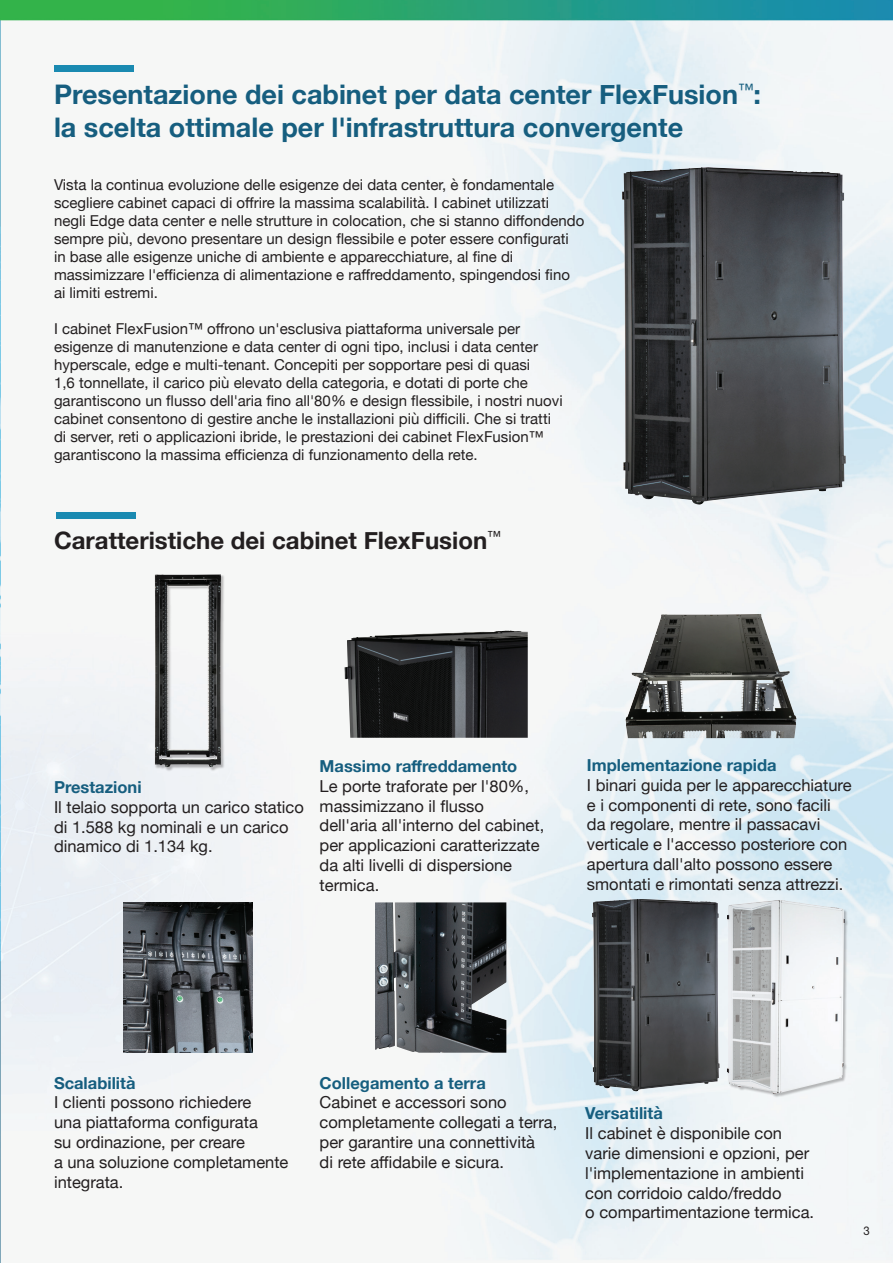
<style>
.page{position:relative;width:893px;height:1263px;background:#fff}
.page>*{position:absolute;margin:0;border:0;box-sizing:border-box;transform-origin:0 0}
.t1{font:700 27px/32.4px "Helvetica Neue";color:#165e7f}
.t2{font:700 24px "Helvetica Neue";color:#231f20}
.t3{font:16.5px/19.8px "Helvetica Neue";color:#231f20}
.t4{font:700 16.5px "Helvetica Neue";color:#165e7f}
.t5{font:15px/18px "Helvetica Neue";color:#231f20}
.Bullets_2_column{font:12px "Helvetica Neue LT Std";color:#231f20;scale:.95 1}
</style>
<div class="page">
<img style="left:0;top:0;width:893px;height:1263px">
<img style="left:622px;top:167px;width:224px;height:338px">
<img style="left:344px;top:630px;width:163px;height:37px">
<img style="left:631px;top:614px;width:129px;height:64px">
<img style="left:375px;top:902px;width:131px;height:151px">
<img style="left:592px;top:899px;width:128px;height:192px">
<div style="left:727px;top:900px;width:122px;height:198px;background:#231f20;opacity:.3"></div>
<img style="left:727px;top:900px;width:118px;height:194px">
<img style="left:123px;top:902px;width:130px;height:151px">
<div style="left:155px;top:575px;width:70px;height:196px;background:#231f20;opacity:.3"></div>
<img style="left:155px;top:574px;width:66px;height:193px">
<div style="left:55px;top:65px;width:79px;height:6px;background:#1a8ab1"></div>
<div style="left:56px;top:512px;width:79px;height:6px;background:#1a8ab1"></div>
<p class="t1" style="left:54px;top:79px;width:709px">Presentazione dei cabinet per data center FlexFusion<sup>™</sup>: la scelta ottimale per l'infrastruttura convergente</p>
<p class="t5" style="left:54px;top:176px;width:532px">Vista la continua evoluzione delle esigenze dei data center, è fondamentale scegliere cabinet capaci di offrire la massima scalabilità. I cabinet utilizzati negli Edge data center e nelle strutture in colocation, che si stanno diffondendo sempre più, devono presentare un design flessibile e poter essere configurati<br>in base alle esigenze uniche di ambiente e apparecchiature, al fine di massimizzare l'efficienza di alimentazione e raffreddamento, spingendosi fino ai limiti estremi.</p>
<p class="t5" style="left:54px;top:320px;width:510px">I cabinet FlexFusion™ offrono un'esclusiva piattaforma universale per esigenze di manutenzione e data center di ogni tipo, inclusi i data center hyperscale, edge e multi-tenant. Concepiti per sopportare pesi di quasi<br>1,6 tonnellate, il carico più elevato della categoria, e dotati di porte che garantiscono un flusso dell'aria fino all'80% e design flessibile, i nostri nuovi cabinet consentono di gestire anche le installazioni più difficili. Che si tratti di server, reti o applicazioni ibride, le prestazioni dei cabinet FlexFusion™ garantiscono la massima efficienza di funzionamento della rete.</p>
<p class="t2" style="left:54px;top:522px;width:449px">Caratteristiche dei cabinet FlexFusion<sup>™</sup></p>
<p class="t4" style="left:54px;top:774px;width:89px">Prestazioni</p>
<p class="t3" style="left:54px;top:798px;width:251px">Il telaio sopporta un carico statico di 1.588 kg nominali e un carico dinamico di 1.134 kg.</p>
<p class="t4" style="left:320px;top:753px;width:199px">Massimo raffreddamento</p>
<p class="t3" style="left:320px;top:777px;width:226px">Le porte traforate per l'80%, massimizzano il flusso dell'aria all'interno del cabinet, per applicazioni caratterizzate da alti livelli di dispersione termica.</p>
<p class="t4" style="left:587px;top:752px;width:191px">Implementazione rapida</p>
<p class="t3" style="left:587px;top:776px;width:266px">I binari guida per le apparecchiature e i componenti di rete, sono facili da regolare, mentre il passacavi verticale e l'accesso posteriore con apertura dall'alto possono essere smontati e rimontati senza attrezzi.</p>
<p class="t4" style="left:54px;top:1070px;width:83px">Scalabilità</p>
<p class="t3" style="left:54px;top:1093px;width:236px">I clienti possono richiedere<br>una piattaforma configurata<br>su ordinazione, per creare<br>a una soluzione completamente integrata.</p>
<p class="t4" style="left:320px;top:1070px;width:168px">Collegamento a terra</p>
<p class="t3" style="left:320px;top:1093px;width:239px">Cabinet e accessori sono completamente collegati a terra, per garantire una connettività<br>di rete affidabile e sicura.</p>
<p class="t4" style="left:585px;top:1100px;width:79px">Versatilità</p>
<p class="t3" style="left:585px;top:1124px;width:230px">Il cabinet è disponibile con varie dimensioni e opzioni, per l'implementazione in ambienti con corridoio caldo/freddo<br>o compartimentazione termica.</p>
<p class="Bullets_2_column" style="left:863px;top:1224px;width:8px">3</p>
</div>
